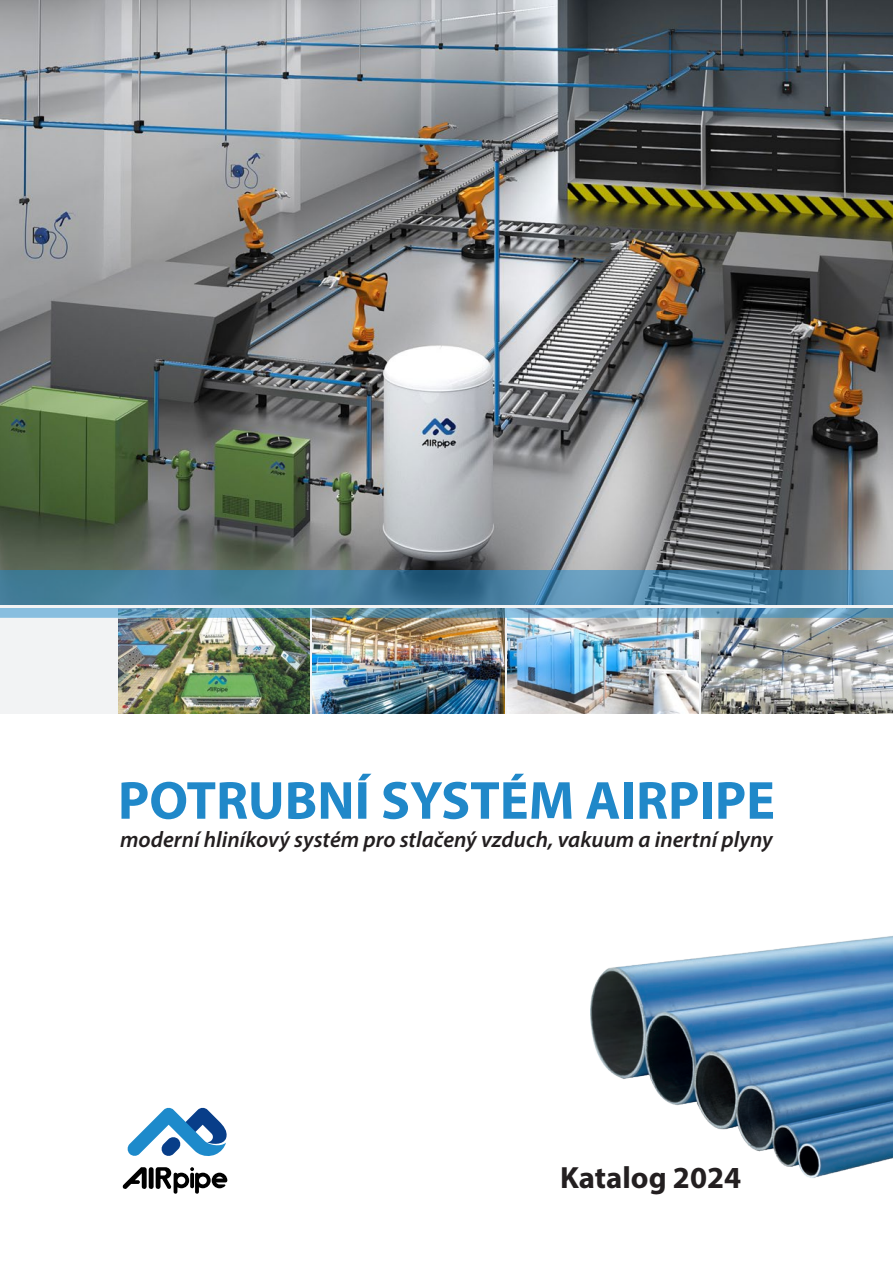
<style>
.page{position:relative;width:893px;height:1263px;background:#fff}
.page>*{position:absolute;margin:0;border:0;box-sizing:border-box;transform-origin:0 0}
.t1{font:700 54px "Myriad Pro";color:#2088c9}
.t2{font:700 30.75px "Myriad Pro";color:#231f20}
.t3{font:italic 600 22.5px "Myriad Pro";color:#231f20}
</style>
<div class="page">
<div style="left:0;top:604px;width:893px;height:109px;background:#f2f3f4"></div>
<img style="left:0;top:0;width:893px;height:571px">
<img style="left:118px;top:617px;width:192px;height:96px">
<img style="left:702px;top:617px;width:191px;height:96px">
<img style="left:507px;top:617px;width:191px;height:96px">
<img style="left:313px;top:617px;width:191px;height:96px">
<img style="left:0;top:571px;width:893px;height:33px">
<img style="left:590px;top:936px;width:303px;height:242px">
<svg style="left:127px;top:1107px;width:100px;height:49px"></svg>
<svg style="left:122px;top:1167px;width:105px;height:27px"></svg>
<img style="left:0;top:608px;width:893px;height:9px">
<h1 class="t1" style="left:118px;top:765px;width:659px">POTRUBNÍ SYSTÉM AIRPIPE</h1>
<p class="t3" style="left:120px;top:825px;width:654px">moderní hliníkový systém pro stlačený vzduch, vakuum a inertní plyny</p>
<h2 class="t2" style="left:560px;top:1158px;width:183px">Katalog 2024</h2>
</div>
